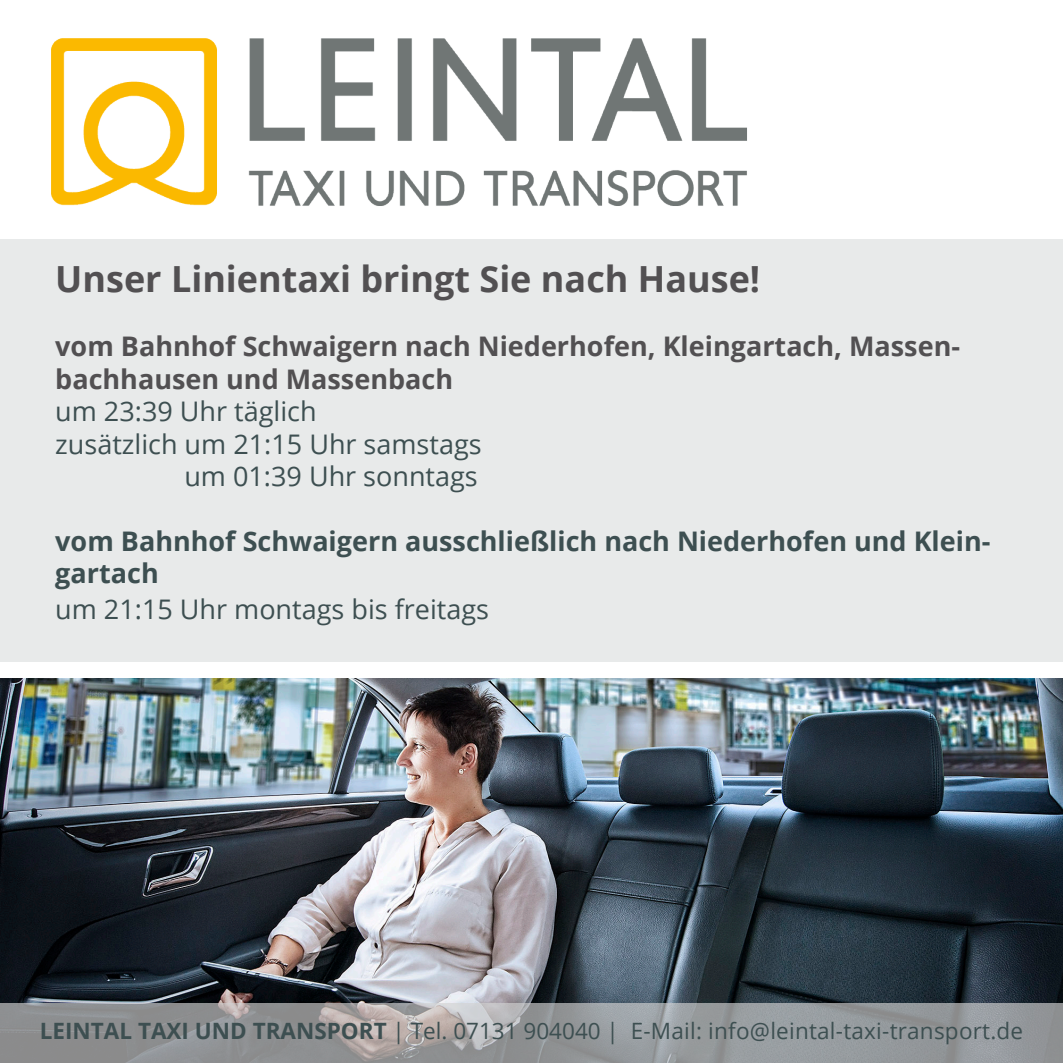
<style>
.page{position:relative;width:1063px;height:1063px;background:#fff}
.page>*{position:absolute;margin:0;border:0;box-sizing:border-box;transform-origin:0 0}
.t1{font:700 36px "Open Sans";color:#525052}
.t2{font:27px "Open Sans";color:#3d4f51}
.t3{font:700 27px/32.4px "Open Sans";color:#525052}
.t4{font:700 27px/32.4px "Open Sans";color:#3d4f51}
.t5{font:22.5px "Open Sans";letter-spacing:.01em;color:#3d4f51}
.s1{font-weight:700}
</style>
<div class="page">
<img style="left:51px;top:38px;width:696px;height:168px">
<img style="left:0;top:678px;width:1063px;height:325px">
<div style="left:0;top:240px;width:1063px;height:422px;background:#e8eaea"></div>
<svg style="left:0;top:1003px;width:1063px;height:60px;background:#97999b"></svg>
<p class="t1" style="left:55px;top:253px;width:706px">Unser Linientaxi bringt Sie nach Hause!</p>
<p class="t3" style="left:55px;top:330px;width:906px">vom Bahnhof Schwaigern nach Niederhofen, Kleingartach, Massen&shy;bachhausen und Massenbach</p>
<p class="t2" style="left:55px;top:393px;width:263px">um 23:39 Uhr täglich</p>
<p class="t2" style="left:55px;top:426px;width:428px">zusätzlich um 21:15 Uhr samstags</p>
<p class="t2" style="left:184px;top:458px;width:295px">um 01:39 Uhr sonntags</p>
<p class="t4" style="left:55px;top:524px;width:937px">vom Bahnhof Schwaigern ausschließlich nach Niederhofen und Klein&shy;gartach</p>
<p class="t2" style="left:55px;top:590px;width:435px">um 21:15 Uhr montags bis freitags</p>
<p class="t5" style="left:40px;top:1015px;width:985px"><span class="s1">LEINTAL TAXI UND TRANSPORT</span> | Tel. 07131 904040 | E-Mail: info@leintal-taxi-transport.de</p>
</div>
